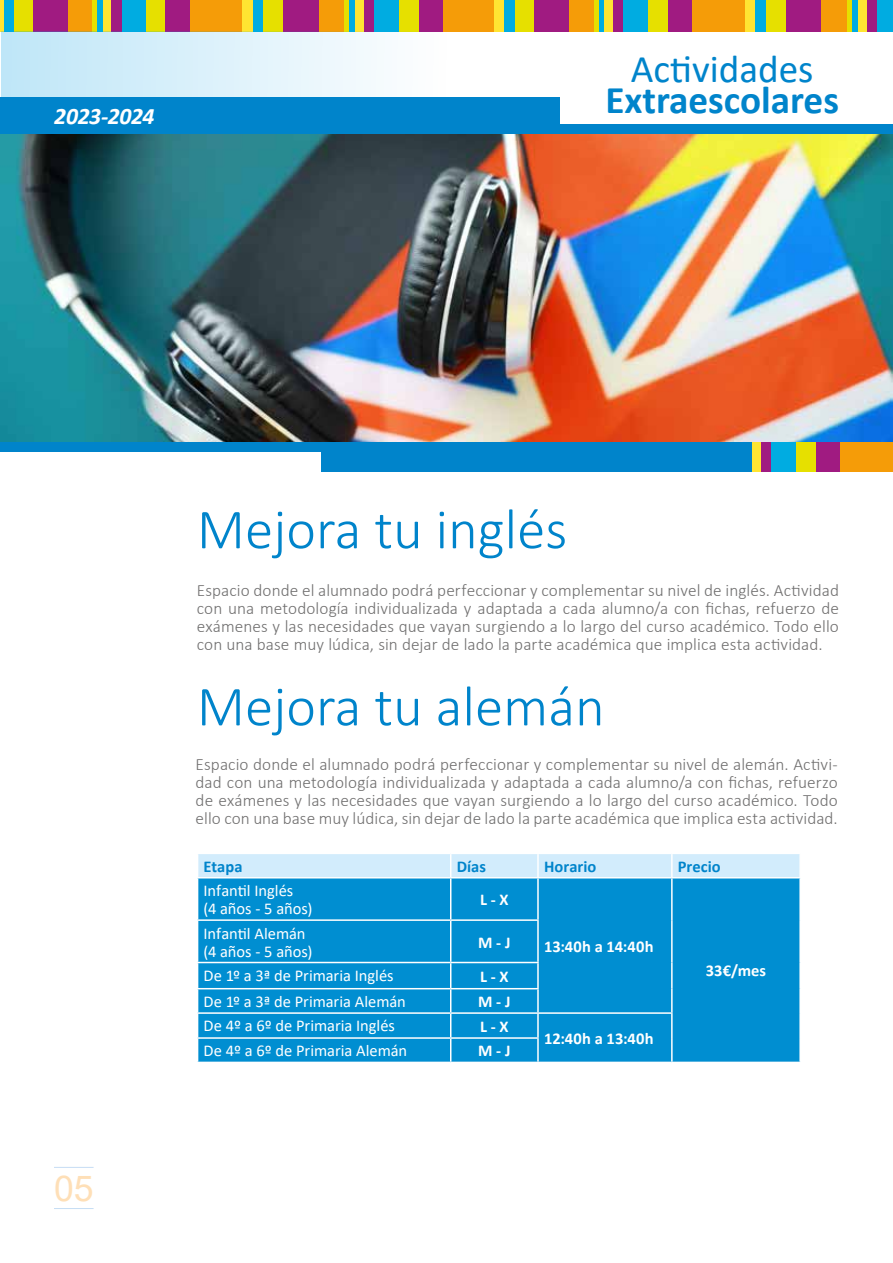
<style>
.page{position:relative;width:893px;height:1263px;background:#fff}
.page>*{position:absolute;margin:0;border:0;box-sizing:border-box;transform-origin:0 0}
.t1{font:300 57px "Calibri";color:#0084cb}
.t2{font:700 39.3px "Calibri";color:#0084cb}
.t3{font:39.3px "Calibri";color:#0084cb}
.t4{font:35.55px "Arial";color:#fedfb7}
.t5{font:italic 700 23.7px "Calibri";letter-spacing:-.015em;color:#fff}
.t6{font:300 17.25px/18px "Calibri";letter-spacing:.005em;color:#706f6f;text-align:justify}
.t7{font:16.5px/18px "Calibri";letter-spacing:-.005em;color:#fff}
.t8{font:700 16.5px "Calibri";letter-spacing:.015em;color:#fff}
.t9{font:700 16.5px "Calibri";color:#0084cb}
</style>
<div class="page">
<div style="left:821px;top:0;width:26px;height:31px;background:#f59c08"></div>
<div style="left:691px;top:0;width:54px;height:31px;background:#f59c08"></div>
<div style="left:745px;top:0;width:10px;height:31px;background:#ffe532"></div>
<div style="left:857px;top:0;width:10px;height:31px;background:#ffe532"></div>
<div style="left:785px;top:0;width:36px;height:31px;background:#a01b81"></div>
<div style="left:667px;top:0;width:24px;height:31px;background:#a01b81"></div>
<div style="left:867px;top:0;width:11px;height:31px;background:#a01b81"></div>
<div style="left:755px;top:0;width:10px;height:31px;background:#00ace1"></div>
<div style="left:878px;top:0;width:15px;height:31px;background:#00ace1"></div>
<div style="left:852px;top:0;width:5px;height:31px;background:#00ace1"></div>
<div style="left:847px;top:0;width:5px;height:31px;background:#e6e000"></div>
<div style="left:766px;top:0;width:19px;height:31px;background:#e6e000"></div>
<div style="left:568px;top:0;width:26px;height:31px;background:#f59c08"></div>
<div style="left:443px;top:0;width:51px;height:31px;background:#f59c08"></div>
<div style="left:494px;top:0;width:11px;height:31px;background:#ffe532"></div>
<div style="left:604px;top:0;width:9px;height:31px;background:#ffe532"></div>
<div style="left:534px;top:0;width:34px;height:31px;background:#a01b81"></div>
<div style="left:419px;top:0;width:24px;height:31px;background:#a01b81"></div>
<div style="left:613px;top:0;width:10px;height:31px;background:#a01b81"></div>
<div style="left:505px;top:0;width:10px;height:31px;background:#00ace1"></div>
<div style="left:623px;top:0;width:25px;height:31px;background:#00ace1"></div>
<div style="left:598px;top:0;width:6px;height:31px;background:#00ace1"></div>
<hr style="left:594px;top:0;width:4px;height:31px;background:#e6e000">
<div style="left:515px;top:0;width:19px;height:31px;background:#e6e000"></div>
<div style="left:648px;top:0;width:19px;height:31px;background:#e6e000"></div>
<div style="left:67px;top:0;width:25px;height:31px;background:#f59c08"></div>
<hr style="left:0;top:0;width:4px;height:31px;background:#ffe532">
<div style="left:102px;top:0;width:10px;height:31px;background:#ffe532"></div>
<div style="left:33px;top:0;width:34px;height:31px;background:#a01b81"></div>
<div style="left:112px;top:0;width:10px;height:31px;background:#a01b81"></div>
<div style="left:4px;top:0;width:10px;height:31px;background:#00ace1"></div>
<div style="left:122px;top:0;width:24px;height:31px;background:#00ace1"></div>
<div style="left:97px;top:0;width:5px;height:31px;background:#00ace1"></div>
<div style="left:92px;top:0;width:5px;height:31px;background:#e6e000"></div>
<div style="left:14px;top:0;width:19px;height:31px;background:#e6e000"></div>
<div style="left:146px;top:0;width:19px;height:31px;background:#e6e000"></div>
<div style="left:318px;top:0;width:26px;height:31px;background:#f59c08"></div>
<div style="left:189px;top:0;width:53px;height:31px;background:#f59c08"></div>
<div style="left:242px;top:0;width:11px;height:31px;background:#ffe532"></div>
<div style="left:354px;top:0;width:10px;height:31px;background:#ffe532"></div>
<div style="left:283px;top:0;width:35px;height:31px;background:#a01b81"></div>
<div style="left:165px;top:0;width:24px;height:31px;background:#a01b81"></div>
<div style="left:364px;top:0;width:11px;height:31px;background:#a01b81"></div>
<div style="left:253px;top:0;width:11px;height:31px;background:#00ace1"></div>
<div style="left:375px;top:0;width:25px;height:31px;background:#00ace1"></div>
<div style="left:349px;top:0;width:5px;height:31px;background:#00ace1"></div>
<div style="left:344px;top:0;width:5px;height:31px;background:#e6e000"></div>
<div style="left:264px;top:0;width:19px;height:31px;background:#e6e000"></div>
<div style="left:399px;top:0;width:20px;height:31px;background:#e6e000"></div>
<hr style="left:54px;top:1167px;width:40px;height:1px;background:#c6ddf4">
<hr style="left:54px;top:1208px;width:40px;height:1px;background:#c6ddf4">
<svg style="left:1px;top:31px;width:892px;height:66px"></svg>
<img style="left:0;top:134px;width:892px;height:308px">
<div style="left:0;top:124px;width:893px;height:10px;background:#0084cb"></div>
<div style="left:0;top:97px;width:560px;height:31px;background:#0084cb"></div>
<div style="left:0;top:442px;width:893px;height:10px;background:#0084cb"></div>
<div style="left:322px;top:447px;width:571px;height:25px;background:#0084cb"></div>
<div style="left:840px;top:442px;width:53px;height:30px;background:#f59c08"></div>
<div style="left:816px;top:442px;width:24px;height:30px;background:#a01b81"></div>
<div style="left:796px;top:442px;width:20px;height:30px;background:#e6e000"></div>
<div style="left:752px;top:442px;width:9px;height:30px;background:#ffe532"></div>
<div style="left:761px;top:442px;width:11px;height:30px;background:#a01b81"></div>
<div style="left:772px;top:442px;width:24px;height:30px;background:#00ace1"></div>
<div style="left:198px;top:878px;width:601px;height:184px;background:#008ed1"></div>
<hr style="left:671px;top:878px;width:2px;height:42px;background:#fff">
<hr style="left:671px;top:920px;width:2px;height:42px;background:#fff">
<hr style="left:671px;top:962px;width:2px;height:27px;background:#fff">
<hr style="left:671px;top:989px;width:2px;height:23px;background:#fff">
<hr style="left:671px;top:1014px;width:2px;height:24px;background:#fff">
<hr style="left:671px;top:1038px;width:2px;height:24px;background:#fff">
<div style="left:198px;top:854px;width:602px;height:23px;background:#d2ecfc"></div>
<hr style="left:537px;top:854px;width:2px;height:23px;background:#fff">
<hr style="left:450px;top:878px;width:1px;height:41px;background:#fff">
<hr style="left:537px;top:878px;width:2px;height:41px;background:#fff">
<hr style="left:450px;top:921px;width:1px;height:41px;background:#fff">
<hr style="left:537px;top:921px;width:2px;height:41px;background:#fff">
<hr style="left:537px;top:963px;width:2px;height:25px;background:#fff">
<hr style="left:537px;top:989px;width:2px;height:23px;background:#fff">
<hr style="left:537px;top:1014px;width:2px;height:23px;background:#fff">
<svg style="left:450px;top:963px;width:1px;height:99px"></svg>
<hr style="left:537px;top:1039px;width:2px;height:23px;background:#fff">
<hr style="left:197px;top:919px;width:254px;height:2px;background:#fff">
<hr style="left:451px;top:919px;width:88px;height:2px;background:#fff">
<hr style="left:197px;top:962px;width:254px;height:1px;background:#fff">
<hr style="left:451px;top:962px;width:88px;height:1px;background:#fff">
<hr style="left:197px;top:988px;width:254px;height:1px;background:#fff">
<hr style="left:451px;top:988px;width:88px;height:1px;background:#fff">
<hr style="left:197px;top:1012px;width:254px;height:2px;background:#fff">
<hr style="left:451px;top:1012px;width:87px;height:2px;background:#fff">
<hr style="left:538px;top:1012px;width:135px;height:2px;background:#fff">
<hr style="left:197px;top:1037px;width:254px;height:2px;background:#fff">
<hr style="left:451px;top:1037px;width:88px;height:2px;background:#fff">
<h3 class="t5" style="left:54px;top:105px;width:102px">2023-2024</h3>
<h2 class="t3" style="left:631px;top:41px;width:184px">Actividades</h2>
<h2 class="t2" style="left:605px;top:80px;width:235px">Extraescolares</h2>
<h3 class="t4" style="left:54px;top:1168px;width:41px">05</h3>
<h1 class="t1" style="left:197px;top:494px;width:372px">Mejora tu inglés</h1>
<p class="t6" style="left:197px;top:581px;width:644px">Espacio donde el alumnado podrá perfeccionar y complementar su nivel de inglés. Actividad con una metodología individualizada y adaptada a cada alumno/a con fichas, refuerzo de exámenes y las necesidades que vayan surgiendo a lo largo del curso académico. Todo ello con una base muy lúdica, sin dejar de lado la parte académica que implica esta actividad.</p>
<h1 class="t1" style="left:197px;top:671px;width:409px">Mejora tu alemán</h1>
<p class="t6" style="left:196px;top:755px;width:644px">Espacio donde el alumnado podrá perfeccionar y complementar su nivel de alemán. Activi&shy;dad con una metodología individualizada y adaptada a cada alumno/a con fichas, refuerzo de exámenes y las necesidades que vayan surgiendo a lo largo del curso académico. Todo ello con una base muy lúdica, sin dejar de lado la parte académica que implica esta actividad.</p>
<p class="t9" style="left:204px;top:858px;width:40px">Etapa</p>
<p class="t9" style="left:457px;top:858px;width:31px">Días</p>
<p class="t9" style="left:544px;top:858px;width:54px">Horario</p>
<p class="t9" style="left:678px;top:858px;width:44px">Precio</p>
<p class="t7" style="left:204px;top:881px;width:110px">Infantil Inglés<br>(4 años - 5 años)</p>
<p class="t8" style="left:480px;top:891px;width:30px">L - X</p>
<p class="t8" style="left:544px;top:938px;width:111px">13:40h a 14:40h</p>
<p class="t8" style="left:706px;top:963px;width:62px">33€/mes</p>
<p class="t7" style="left:204px;top:923px;width:110px">Infantil Alemán (4 años - 5 años)</p>
<p class="t8" style="left:478px;top:934px;width:34px">M - J</p>
<p class="t7" style="left:204px;top:966px;width:192px">De 1º a 3ª de Primaria Inglés</p>
<p class="t8" style="left:480px;top:968px;width:30px">L - X</p>
<p class="t7" style="left:204px;top:992px;width:204px">De 1º a 3ª de Primaria Alemán</p>
<p class="t8" style="left:478px;top:993px;width:34px">M - J</p>
<p class="t7" style="left:204px;top:1016px;width:193px">De 4º a 6º de Primaria Inglés</p>
<p class="t8" style="left:480px;top:1018px;width:30px">L - X</p>
<p class="t8" style="left:544px;top:1030px;width:111px">12:40h a 13:40h</p>
<p class="t7" style="left:204px;top:1041px;width:205px">De 4º a 6º de Primaria Alemán</p>
<p class="t8" style="left:478px;top:1043px;width:34px">M - J</p>
</div>
